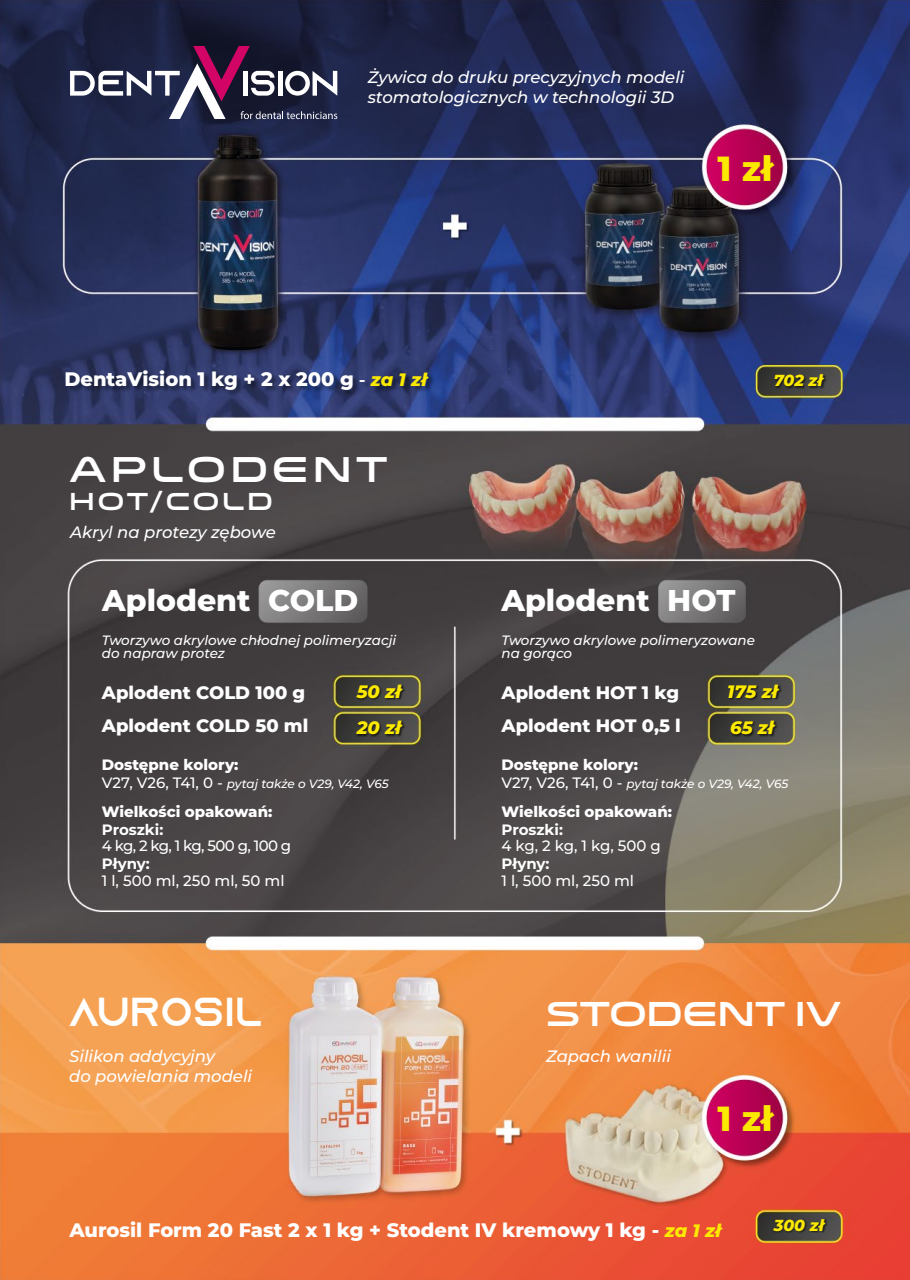
<style>
.page{position:relative;width:910px;height:1280px;background:#fff}
.page>*{position:absolute;margin:0;border:0;box-sizing:border-box;transform-origin:0 0}
.t1{font:40.5px "Azonix";letter-spacing:.03em;color:#fff}
.t2{font:36.45px "Venera 900";letter-spacing:.12em;color:#fff}
.t3{font:35.1px "Venera 900";color:#fff}
.t4{font:800 34.8px "Montserrat";color:#fce900}
.t5{font:800 30px "Montserrat";color:#fff}
.t6{font:24.9px "Venera 900";letter-spacing:.12em;color:#fff}
.t7{font:800 19.5px "Montserrat";color:#fff}
.t8{font:800 18px/33px "Montserrat";color:#fff}
.t9{font:italic 800 18px/36.6px "Montserrat";color:#fce900}
.t10{font:italic 500 16.5px/19.5px "Montserrat";color:#fff}
.t11{font:italic 800 16.05px "Montserrat";color:#fce900}
.t12{font:800 15px "Montserrat";color:#fff}
.t13{font:500 15px "Montserrat";color:#fff}
.t14{font:700 15px "Montserrat";color:#fff}
.t15{font:500 15px "Montserrat";letter-spacing:-.04em;color:#fff}
.t16{font:italic 500 13.5px/13.5px "Montserrat";color:#fff}
.t17{font:italic 500 12px "Montserrat";letter-spacing:-.005em;color:#fff}
.s1{font-weight:600;font-size:18px}
.s2{font-style:italic;font-size:18px;color:#fce900}
.s3{font-style:normal;font-size:15px}
</style>
<div class="page">
<img style="left:0;top:0;width:910px;height:1280px">
<img style="left:772px;top:1216px;width:57px;height:23px">
<img style="left:772px;top:371px;width:56px;height:23px">
<img style="left:355px;top:681px;width:51px;height:25px">
<img style="left:355px;top:718px;width:51px;height:25px">
<img style="left:726px;top:681px;width:57px;height:25px">
<img style="left:729px;top:718px;width:50px;height:25px">
<img style="left:62px;top:368px;width:375px;height:32px">
<svg style="left:70px;top:46px;width:267px;height:73px;background:#4c4561"></svg>
<p class="t10" style="left:368px;top:67px;width:318px">Żywica do druku precyzyjnych modeli stomatologicznych w technologii 3D</p>
<h3 class="t4" style="left:717px;top:143px;width:57px">1 zł</h3>
<p class="t7" style="left:64px;top:365px;width:364px">DentaVision 1 kg + 2 x 200 g <span class="s1">-</span> <span class="s2">za 1 zł</span></p>
<h2 class="t2" style="left:69px;top:447px;width:320px">APLODENT</h2>
<h3 class="t6" style="left:69px;top:487px;width:205px">HOT/COLD</h3>
<p class="t10" style="left:70px;top:522px;width:207px">Akryl na protezy zębowe</p>
<p class="t11" style="left:774px;top:369px;width:51px">702 zł</p>
<h3 class="t5" style="left:102px;top:579px;width:257px">Aplodent COLD</h3>
<h3 class="t5" style="left:501px;top:579px;width:236px">Aplodent HOT</h3>
<p class="t16" style="left:102px;top:633px;width:296px">Tworzywo akrylowe chłodnej polimeryzacji do napraw protez</p>
<p class="t16" style="left:501px;top:633px;width:255px">Tworzywo akrylowe polimeryzowane na gorąco</p>
<p class="t9" style="left:357px;top:672px;width:46px">50 zł<br>20 zł</p>
<p class="t9" style="left:727px;top:672px;width:52px">175 zł<br>65 zł</p>
<p class="t8" style="left:102px;top:675px;width:208px">Aplodent COLD 100 g<br>Aplodent COLD 50 ml</p>
<p class="t8" style="left:501px;top:675px;width:181px">Aplodent HOT 1 kg<br>Aplodent HOT 0,5 l</p>
<p class="t12" style="left:102px;top:754px;width:138px">Dostępne kolory:</p>
<p class="t17" style="left:102px;top:776px;width:288px"><span class="s3">V27, V26, T41, 0 -</span> pytaj także o V29, V42, V65</p>
<p class="t12" style="left:102px;top:801px;width:172px">Wielkości opakowań:</p>
<p class="t14" style="left:102px;top:819px;width:63px">Proszki:</p>
<p class="t15" style="left:102px;top:836px;width:191px">4 kg, 2 kg, 1 kg, 500 g, 100 g</p>
<p class="t14" style="left:102px;top:853px;width:50px">Płyny:</p>
<p class="t13" style="left:102px;top:870px;width:184px">1 l, 500 ml, 250 ml, 50 ml</p>
<h1 class="t1" style="left:69px;top:993px;width:195px">AUROSIL</h1>
<p class="t12" style="left:501px;top:754px;width:138px">Dostępne kolory:</p>
<p class="t17" style="left:501px;top:776px;width:288px"><span class="s3">V27, V26, T41, 0 -</span> pytaj także o V29, V42, V65</p>
<p class="t12" style="left:501px;top:801px;width:172px">Wielkości opakowań:</p>
<p class="t14" style="left:501px;top:819px;width:63px">Proszki:</p>
<p class="t13" style="left:501px;top:836px;width:161px">4 kg, 2 kg, 1 kg, 500 g</p>
<p class="t14" style="left:501px;top:853px;width:50px">Płyny:</p>
<p class="t13" style="left:501px;top:870px;width:134px">1 l, 500 ml, 250 ml</p>
<h3 class="t3" style="left:546px;top:992px;width:297px">STODENT IV</h3>
<p class="t10" style="left:69px;top:1046px;width:185px">Silikon addycyjny<br>do powielania modeli</p>
<p class="t10" style="left:546px;top:1046px;width:126px">Zapach wanilii</p>
<h3 class="t4" style="left:717px;top:1093px;width:57px">1 zł</h3>
<p class="t7" style="left:69px;top:1216px;width:653px">Aurosil Form 20 Fast 2 x 1 kg + Stodent IV kremowy 1 kg - <span class="s2">za 1 zł</span></p>
<p class="t11" style="left:774px;top:1213px;width:52px">300 zł</p>
</div>
